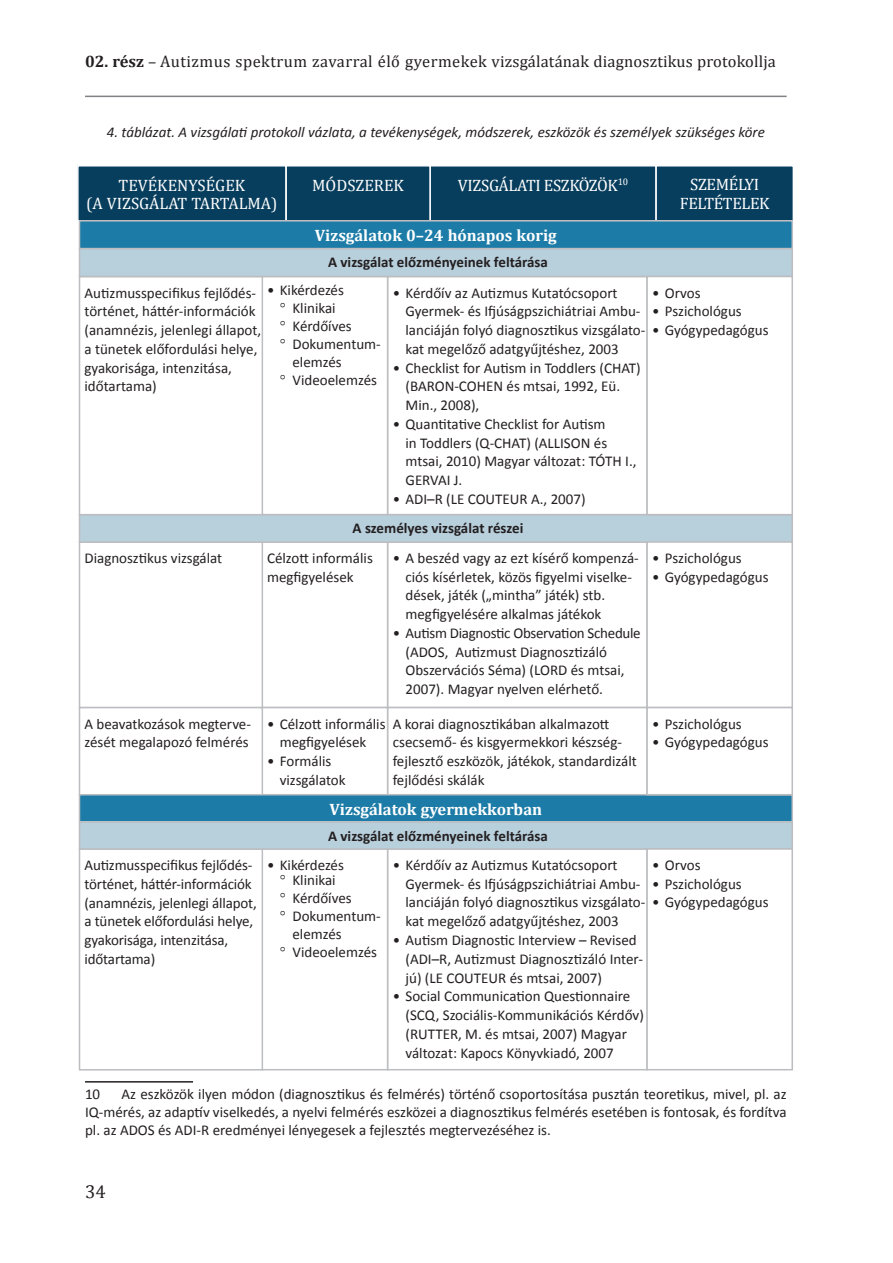
<style>
.page{position:relative;width:893px;height:1263px;background:#fff}
.page>*{position:absolute;margin:0;border:0;box-sizing:border-box;transform-origin:0 0}
.t1{font:18.75px "Cambria";color:#231f20}
.t2{font:16.5px "Cambria";letter-spacing:.01em;color:#231f20}
.t3{font:700 16.5px "Cambria";color:#fff}
.t4{font:16.5px/18px "Cambria";color:#fff;text-align:center}
.t5{font:16.5px/19.5px "Cambria";letter-spacing:-.02em;color:#fff;text-align:center}
.t6{font:15px/18.8px "Calibri";color:#231f20}
.t7{font:italic 15px "Calibri";color:#231f20}
.t8{font:700 15px "Calibri";color:#231f20}
.t9{font:9.6px "Cambria";color:#fff}
.s1{font-weight:700}
</style>
<div class="page">
<hr style="left:85px;top:96px;width:702px;height:1px;background:#808285">
<div style="left:78px;top:166px;width:208px;height:55px;background:#083e5d"></div>
<div style="left:77px;top:165px;width:210px;height:57px;border:2px solid #fff"></div>
<div style="left:430px;top:166px;width:226px;height:55px;background:#083e5d"></div>
<div style="left:429px;top:165px;width:228px;height:57px;border:2px solid #fff"></div>
<div style="left:286px;top:166px;width:144px;height:55px;background:#083e5d"></div>
<div style="left:285px;top:165px;width:146px;height:57px;border:2px solid #fff"></div>
<div style="left:656px;top:166px;width:137px;height:55px;background:#083e5d"></div>
<div style="left:655px;top:165px;width:139px;height:57px;border:2px solid #fff"></div>
<div style="left:261px;top:276px;width:127px;height:239px;border:2px solid #bcbdc0"></div>
<div style="left:261px;top:541px;width:127px;height:167px;border:2px solid #bcbdc0"></div>
<div style="left:261px;top:707px;width:127px;height:88px;border:2px solid #bcbdc0"></div>
<div style="left:261px;top:848px;width:127px;height:222px;border:2px solid #bcbdc0"></div>
<div style="left:387px;top:276px;width:261px;height:239px;border:2px solid #bcbdc0"></div>
<div style="left:387px;top:541px;width:261px;height:167px;border:2px solid #bcbdc0"></div>
<div style="left:387px;top:707px;width:261px;height:88px;border:2px solid #bcbdc0"></div>
<div style="left:387px;top:848px;width:261px;height:222px;border:2px solid #bcbdc0"></div>
<div style="left:79px;top:276px;width:184px;height:239px;border:2px solid #bcbdc0"></div>
<div style="left:79px;top:541px;width:184px;height:167px;border:2px solid #bcbdc0"></div>
<div style="left:79px;top:707px;width:184px;height:88px;border:2px solid #bcbdc0"></div>
<div style="left:79px;top:848px;width:184px;height:222px;border:2px solid #bcbdc0"></div>
<div style="left:80px;top:221px;width:712px;height:28px;background:#1d7ca7"></div>
<div style="left:79px;top:220px;width:714px;height:29px;border:2px solid #bcbdc0"></div>
<div style="left:80px;top:795px;width:712px;height:27px;background:#1d7ca7"></div>
<div style="left:79px;top:794px;width:714px;height:28px;border:2px solid #bcbdc0"></div>
<div style="left:80px;top:249px;width:712px;height:27px;background:#b8cfdc"></div>
<div style="left:79px;top:248px;width:714px;height:29px;border:2px solid #bcbdc0"></div>
<div style="left:80px;top:822px;width:712px;height:27px;background:#b8cfdc"></div>
<div style="left:79px;top:821px;width:714px;height:29px;border:2px solid #bcbdc0"></div>
<div style="left:80px;top:515px;width:712px;height:27px;background:#b8cfdc"></div>
<div style="left:79px;top:514px;width:714px;height:29px;border:2px solid #bcbdc0"></div>
<div style="left:646px;top:276px;width:147px;height:239px;border:2px solid #bcbdc0"></div>
<div style="left:646px;top:541px;width:147px;height:167px;border:2px solid #bcbdc0"></div>
<div style="left:646px;top:707px;width:147px;height:88px;border:2px solid #bcbdc0"></div>
<div style="left:646px;top:848px;width:147px;height:222px;border:2px solid #bcbdc0"></div>
<hr style="left:85px;top:1081px;width:108px;height:1px;background:#231f20">
<p class="t2" style="left:85px;top:52px;width:692px"><span class="s1">02. rész</span> – Autizmus spektrum zavarral élő gyermekek vizsgálatának diagnosztikus protokollja</p>
<p class="t7" style="left:107px;top:122px;width:660px">4. táblázat. A vizsgálati protokoll vázlata, a tevékenységek, módszerek, eszközök és személyek szükséges köre</p>
<p class="t4" style="left:312px;top:176px;width:93px">MÓDSZEREK</p>
<p class="t9" style="left:618px;top:176px;width:12px">10</p>
<p class="t5" style="left:680px;top:175px;width:91px">SZEMÉLYI<br>FELTÉTELEK</p>
<p class="t4" style="left:86px;top:176px;width:193px">TEVÉKENYSÉGEK<br>(A VIZSGÁLAT TARTALMA)</p>
<p class="t5" style="left:458px;top:175px;width:162px">VIZSGÁLATI ESZKÖZÖK</p>
<p class="t3" style="left:315px;top:224px;width:243px">Vizsgálatok 0–24 hónapos korig</p>
<p class="t6" style="left:85px;top:283px;width:178px">Autizmusspecifikus fejlődés&shy;történet, háttér-információk (anamnézis, jelenlegi állapot, a tünetek előfordulási helye, gyakorisága, intenzitása, időtartama)</p>
<p class="t8" style="left:328px;top:253px;width:221px">A vizsgálat előzményeinek feltárása</p>
<p class="t6" style="left:292px;top:281px;width:90px;line-height:18px;text-indent:-26px">• Kikérdezés<br>Klinikai<br>Kérdőíves<br>Dokumentum&shy;elemzés<br>Videoelemzés</p>
<p class="t6" style="left:406px;top:283px;width:365px;text-indent:-13px">• Kérdőív az Autizmus Kutatócsoport<br>Gyermek- és Ifjúságpszichiátriai Ambu-<br>lanciáján folyó diagnosztikus vizsgálato- • Gyógypedagógus kat megelőző adatgyűjtéshez, 2003</p>
<p class="t6" style="left:406px;top:358px;width:237px;text-indent:-13px">• Checklist for Autism in Toddlers (CHAT) (BARON-COHEN és mtsai, 1992, Eü.<br>Min., 2008),</p>
<p class="t6" style="left:406px;top:414px;width:232px;text-indent:-13px">• Quantitative Checklist for Autism<br>in Toddlers (Q-CHAT) (ALLISON és mtsai, 2010) Magyar változat: TÓTH I.,<br>GERVAI J.</p>
<p class="t6" style="left:393px;top:489px;width:194px">• ADI–R (LE COUTEUR A., 2007)</p>
<p class="t6" style="left:652px;top:283px;width:50px">• Orvos</p>
<p class="t6" style="left:652px;top:302px;width:91px">• Pszichológus</p>
<p class="t8" style="left:353px;top:519px;width:172px">A személyes vizsgálat részei</p>
<p class="t6" style="left:85px;top:549px;width:139px">Diagnosztikus vizsgálat</p>
<p class="t6" style="left:85px;top:714px;width:168px">A beavatkozások megterve&shy;zését megalapozó felmérés</p>
<p class="t6" style="left:267px;top:549px;width:107px">Célzott informális megfigyelések</p>
<p class="t6" style="left:267px;top:714px;width:120px;text-align:center">• Célzott informális megfigyelések</p>
<p class="t6" style="left:280px;top:752px;width:67px;text-indent:-13px">• Formális vizsgálatok</p>
<p class="t6" style="left:406px;top:549px;width:235px;text-indent:-13px">• A beszéd vagy az ezt kísérő kompenzá&shy;ciós kísérletek, közös figyelmi viselke&shy;dések, játék („mintha” játék) stb. megfigyelésére alkalmas játékok</p>
<p class="t6" style="left:406px;top:624px;width:237px;text-indent:-13px">• Autism Diagnostic Observation Schedule (ADOS, Autizmust Diagnosztizáló Obszervációs Séma) (LORD és mtsai, 2007). Magyar nyelven elérhető.</p>
<p class="t6" style="left:393px;top:714px;width:246px">A korai diagnosztikában alkalmazott csecsemő- és kisgyermekkori készség&shy;fejlesztő eszközök, játékok, standardizált fejlődési skálák</p>
<p class="t6" style="left:652px;top:549px;width:91px">• Pszichológus</p>
<p class="t6" style="left:652px;top:567px;width:118px">• Gyógypedagógus</p>
<p class="t6" style="left:652px;top:714px;width:91px">• Pszichológus</p>
<p class="t6" style="left:652px;top:733px;width:118px">• Gyógypedagógus</p>
<p class="t3" style="left:330px;top:798px;width:214px">Vizsgálatok gyermekkorban</p>
<p class="t8" style="left:328px;top:826px;width:221px">A vizsgálat előzményeinek feltárása</p>
<p class="t6" style="left:85px;top:856px;width:174px">Autizmusspecifikus fejlődés&shy;történet, háttér-információk (anamnézis, jelenlegi állapot, a tünetek előfordulási helye, gyakorisága, intenzitása, időtartama)</p>
<p class="t6" style="left:292px;top:857px;width:53px;line-height:15px;text-indent:-26px">• Kikérdezés<br>Klinikai</p>
<p class="t6" style="left:292px;top:889px;width:90px;line-height:18px">Kérdőíves<br>Dokumentum&shy;elemzés<br>Videoelemzés</p>
<p class="t6" style="left:406px;top:856px;width:365px;text-indent:-13px">• Kérdőív az Autizmus Kutatócsoport<br>Gyermek- és Ifjúságpszichiátriai Ambu-<br>lanciáján folyó diagnosztikus vizsgálato- • Gyógypedagógus kat megelőző adatgyűjtéshez, 2003</p>
<p class="t6" style="left:406px;top:931px;width:239px;text-indent:-13px">• Autism Diagnostic Interview – Revised (ADI–R, Autizmust Diagnosztizáló Inter&shy;jú) (LE COUTEUR és mtsai, 2007)</p>
<p class="t6" style="left:406px;top:987px;width:240px;text-indent:-13px">• Social Communication Questionnaire (SCQ, Szociális-Kommunikációs Kérdőv) (RUTTER, M. és mtsai, 2007) Magyar változat: Kapocs Könyvkiadó, 2007</p>
<p class="t6" style="left:652px;top:856px;width:50px">• Orvos</p>
<p class="t6" style="left:652px;top:874px;width:91px">• Pszichológus</p>
<p class="t6" style="left:85px;top:1085px;width:703px;line-height:18px;text-align:justify;text-indent:37px">Az eszközök ilyen módon (diagnosztikus és felmérés) történő csoportosítása pusztán teoretikus, mivel, pl. az IQ-mérés, az adaptív viselkedés, a nyelvi felmérés eszközei a diagnosztikus felmérés esetében is fontosak, és fordítva pl. az ADOS és ADI-R eredményei lényegesek a fejlesztés megtervezéséhez is.</p>
<p class="t6" style="left:85px;top:1084px;width:17px">10</p>
<p class="t1" style="left:85px;top:1181px;width:22px">34</p>
</div>
